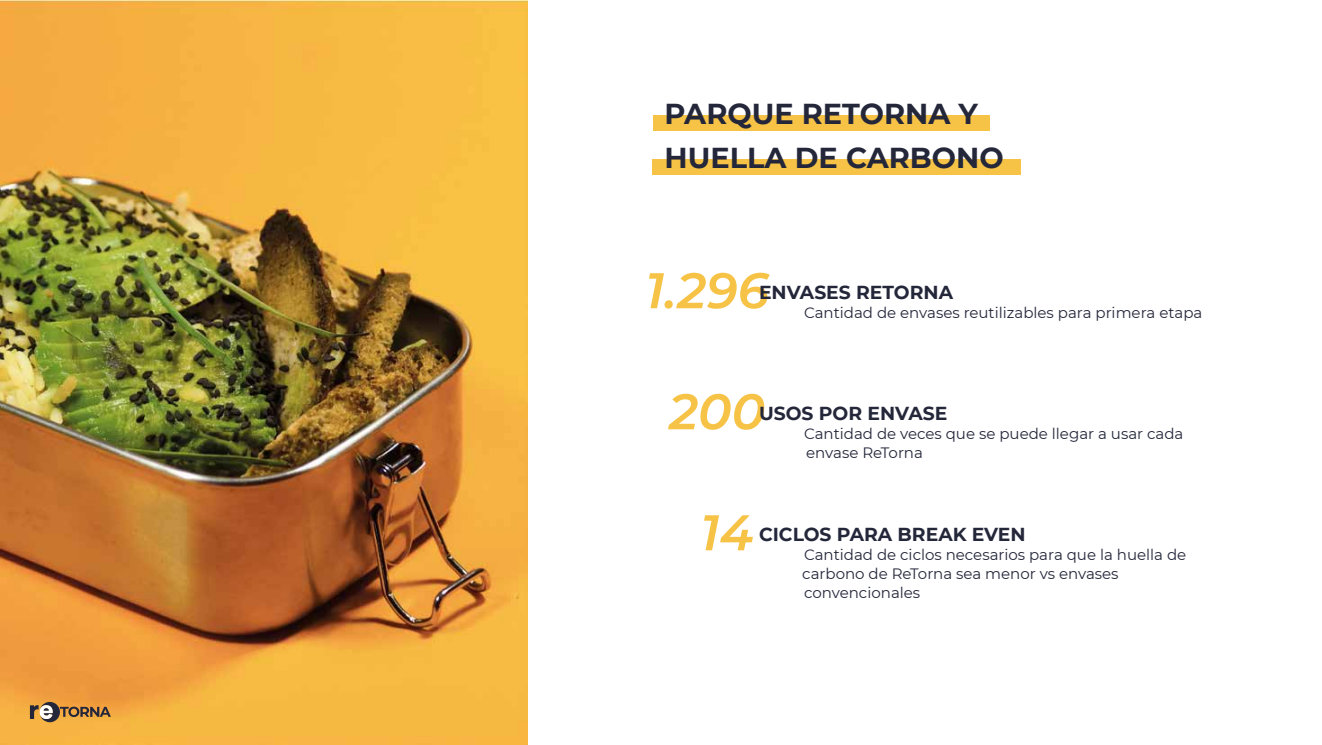
<style>
.page{position:relative;width:1322px;height:745px;background:#fff}
.page>*{position:absolute;margin:0;border:0;box-sizing:border-box;transform-origin:0 0}
.t1{font:italic 600 50px "Montserrat";color:#f6c347}
.t2{font:700 28.75px/43.8px "Montserrat";color:#24273a}
.t3{font:700 18.75px "Montserrat";color:#24273a}
.t4{font:15px/18.8px "Montserrat";color:#24273a}
</style>
<div class="page">
<div style="left:653px;top:115px;width:336px;height:16px;background:#f6c347"></div>
<div style="left:653px;top:159px;width:367px;height:16px;background:#f6c347"></div>
<img style="left:0;top:0;width:527px;height:744px">
<svg style="left:30px;top:701px;width:81px;height:20px;background:#b0844b"></svg>
<h2 class="t2" style="left:664px;top:92px;width:340px">PARQUE RETORNA Y<br>HUELLA DE CARBONO</h2>
<h1 class="t1" style="left:645px;top:259px;width:125px">1.296</h1>
<p class="t3" style="left:759px;top:281px;width:195px">ENVASES RETORNA</p>
<p class="t4" style="left:804px;top:303px;width:400px">Cantidad de envases reutilizables para primera etapa</p>
<h1 class="t1" style="left:669px;top:380px;width:98px">200</h1>
<p class="t3" style="left:759px;top:402px;width:190px">USOS POR ENVASE</p>
<p class="t4" style="left:804px;top:424px;width:381px">Cantidad de veces que se puede llegar a usar cada envase ReTorna</p>
<h1 class="t1" style="left:700px;top:501px;width:54px">14</h1>
<p class="t3" style="left:759px;top:523px;width:268px">CICLOS PARA BREAK EVEN</p>
<p class="t4" style="left:802px;top:545px;width:385px">Cantidad de ciclos necesarios para que la huella de carbono de ReTorna sea menor vs envases convencionales</p>
</div>
